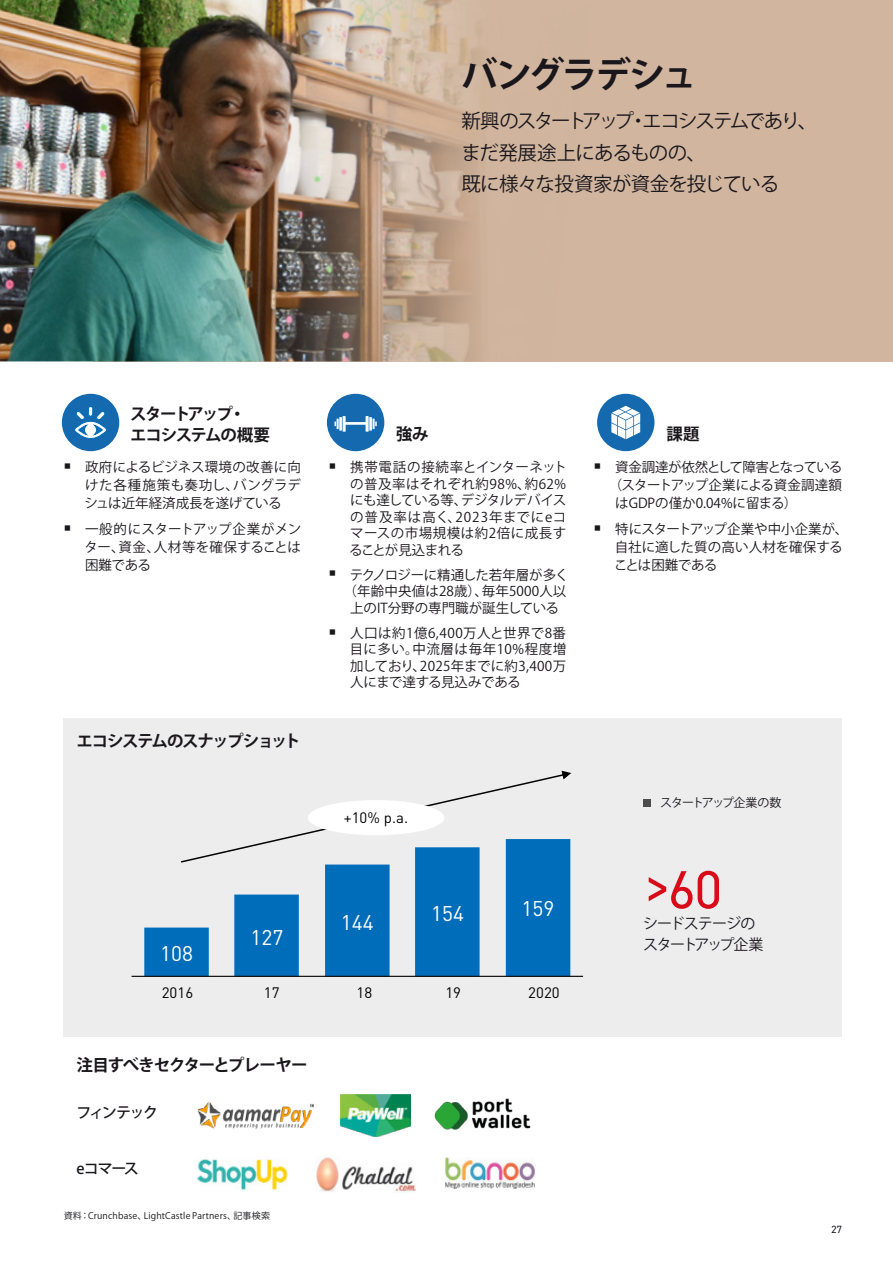
<style>
.page{position:relative;width:893px;height:1263px;background:#fff}
.page>*{position:absolute;margin:0;border:0;box-sizing:border-box;transform-origin:0 0}
.t1{font:54px "DIN2014";color:#d80c18}
.t2{font:700 36px "Koz Go Pr 6 N";letter-spacing:-.075em;color:#1a171c}
.t3{font:21px "DIN Pro";color:#fff}
.t4{font:19.5px/31.5px "Koz Go Pr 6 N";letter-spacing:-.055em;color:#1a171c}
.t5{font:700 16.5px/21px "Koz Go Pr 6 N";letter-spacing:-.085em;color:#1a171c}
.t6{font:700 16.5px "Koz Go Pr 6 N";letter-spacing:-.065em;color:#1a171c}
.t7{font:15px "DIN Pro";letter-spacing:.005em;color:#000}
.t8{font:15px/21px "Koz Go Pr 6 N";letter-spacing:-.085em;color:#1a171c}
.t9{font:500 15px "Koz Go Pr 6 N";letter-spacing:-.1em;color:#1a171c}
.t10{font:13.5px/16.5px "Koz Go Pr 6 N";color:#1a171c;text-align:justify}
.t11{font:13.5px "Koz Go Pr 6 N";letter-spacing:-.055em;color:#1a171c}
.t12{font:13.5px "Koz Go Pr 6 N";letter-spacing:-.035em;color:#1a171c}
.t13{font:12px "Koz Go Pr 6 N";letter-spacing:-.09em;color:#1a171c}
.t14{font:10.5px "DIN2014";color:#1a171c}
.t15{font:9px "Koz Go Pr 6 N";letter-spacing:.02em;color:#1a171c}
</style>
<div class="page">
<div style="left:94px;top:0;width:799px;height:361px;background:#d1b59e"></div>
<div style="left:327px;top:394px;width:57px;height:57px;background:#156aaf;border-radius:50%"></div>
<svg style="left:334px;top:416px;width:43px;height:16px"></svg>
<div style="left:597px;top:394px;width:57px;height:57px;background:#156aaf;border-radius:50%"></div>
<svg style="left:611px;top:406px;width:29px;height:33px"></svg>
<div style="left:62px;top:394px;width:57px;height:57px;background:#156aaf;border-radius:50%"></div>
<div style="left:88px;top:406px;width:5px;height:10px;background:#fff;border-radius:2px"></div>
<div style="left:88px;top:406px;width:5px;height:11px;border:1px solid #006dbb;border-radius:2px"></div>
<svg style="left:74px;top:410px;width:33px;height:29px"></svg>
<div style="left:64px;top:718px;width:778px;height:318px;background:#ededee"></div>
<img style="left:0;top:0;width:478px;height:361px">
<svg style="left:144px;top:863px;width:426px;height:113px;fill:#006dbb"></svg>
<hr style="left:132px;top:976px;width:451px;height:1px;background:#000">
<svg style="left:181px;top:771px;width:390px;height:92px"></svg>
<div style="left:308px;top:800px;width:136px;height:35px;background:#fff;border-radius:50%"></div>
<img style="left:197px;top:1101px;width:117px;height:28px">
<img style="left:341px;top:1094px;width:70px;height:43px">
<img style="left:434px;top:1098px;width:97px;height:32px">
<img style="left:197px;top:1159px;width:91px;height:31px">
<img style="left:316px;top:1157px;width:100px;height:35px">
<img style="left:445px;top:1158px;width:90px;height:31px">
<div style="left:643px;top:799px;width:8px;height:8px;background:#4d4d4d"></div>
<h2 class="t2" style="left:461px;top:55px;width:237px">バングラデシュ</h2>
<h3 class="t4" style="left:461px;top:106px;width:357px">新興のスタートアップ・エコシステムであり、まだ発展途上にあるものの、<br>既に様々な投資家が資金を投じている</h3>
<p class="t5" style="left:130px;top:404px;width:141px">スタートアップ・<br>エコシステムの概要</p>
<p class="t10" style="left:85px;top:458px;width:218px;line-height:18px">政府によるビジネス環境の改善に向けた各種施策も奏功し、バングラデシュは近年経済成長を遂げている</p>
<p class="t10" style="left:84px;top:521px;width:218px;line-height:18px">一般的にスタートアップ企業がメンター、資金、人材等を確保することは困難である</p>
<p class="t5" style="left:77px;top:730px;width:226px">エコシステムのスナップショット</p>
<h3 class="t3" style="left:160px;top:939px;width:34px">108</h3>
<h3 class="t3" style="left:250px;top:923px;width:34px">127</h3>
<p class="t5" style="left:396px;top:424px;width:34px">強み</p>
<p class="t5" style="left:666px;top:424px;width:35px">課題</p>
<p class="t10" style="left:349px;top:459px;width:219px">携帯電話の接続率とインターネットの普及率はそれぞれ約98%、約62%にも達している等、デジタルデバイスの普及率は高く、2023年までにeコマースの市場規模は約2倍に成長することが見込まれる</p>
<p class="t10" style="left:344px;top:567px;width:226px;text-align:center">テクノロジーに精通した若年層が多く（年齢中央値は28歳）、毎年5000人以上のIT分野の専門職が誕生している</p>
<p class="t10" style="left:350px;top:625px;width:218px">人口は約1億6,400万人と世界で8番目に多い。中流層は毎年10%程度増加しており、2025年までに約3,400万人にまで達する見込みである</p>
<p class="t7" style="left:344px;top:808px;width:66px">+10% p.a.</p>
<h3 class="t3" style="left:341px;top:908px;width:34px">144</h3>
<h3 class="t3" style="left:431px;top:899px;width:34px">154</h3>
<h3 class="t3" style="left:521px;top:894px;width:34px">159</h3>
<p class="t11" style="left:615px;top:459px;width:229px">資金調達が依然として障害となっている</p>
<p class="t12" style="left:609px;top:477px;width:235px">（スタートアップ企業による資金調達額</p>
<p class="t10" style="left:615px;top:495px;width:184px">はGDPの僅か0.04%に留まる）</p>
<p class="t10" style="left:614px;top:521px;width:236px;line-height:18px;text-align:left">特にスタートアップ企業や中小企業が、自社に適した質の高い人材を確保することは困難である</p>
<p class="t13" style="left:660px;top:796px;width:123px">スタートアップ企業の数</p>
<h1 class="t1" style="left:643px;top:856px;width:80px">&gt;60</h1>
<p class="t8" style="left:643px;top:914px;width:159px">シードステージの　　　スタートアップ企業</p>
<p class="t7" style="left:162px;top:982px;width:33px">2016</p>
<p class="t7" style="left:264px;top:982px;width:17px">17</p>
<p class="t7" style="left:357px;top:982px;width:17px">18</p>
<p class="t7" style="left:445px;top:982px;width:17px">19</p>
<p class="t7" style="left:528px;top:982px;width:33px">2020</p>
<p class="t6" style="left:77px;top:1056px;width:233px">注目すべきセクターとプレーヤー</p>
<p class="t9" style="left:77px;top:1104px;width:83px">フィンテック</p>
<p class="t9" style="left:77px;top:1160px;width:64px">eコマース</p>
<p class="t15" style="left:64px;top:1211px;width:208px">資料：Crunchbase、LightCastle Partners、記事検索</p>
<p class="t14" style="left:831px;top:1223px;width:12px">27</p>
</div>
